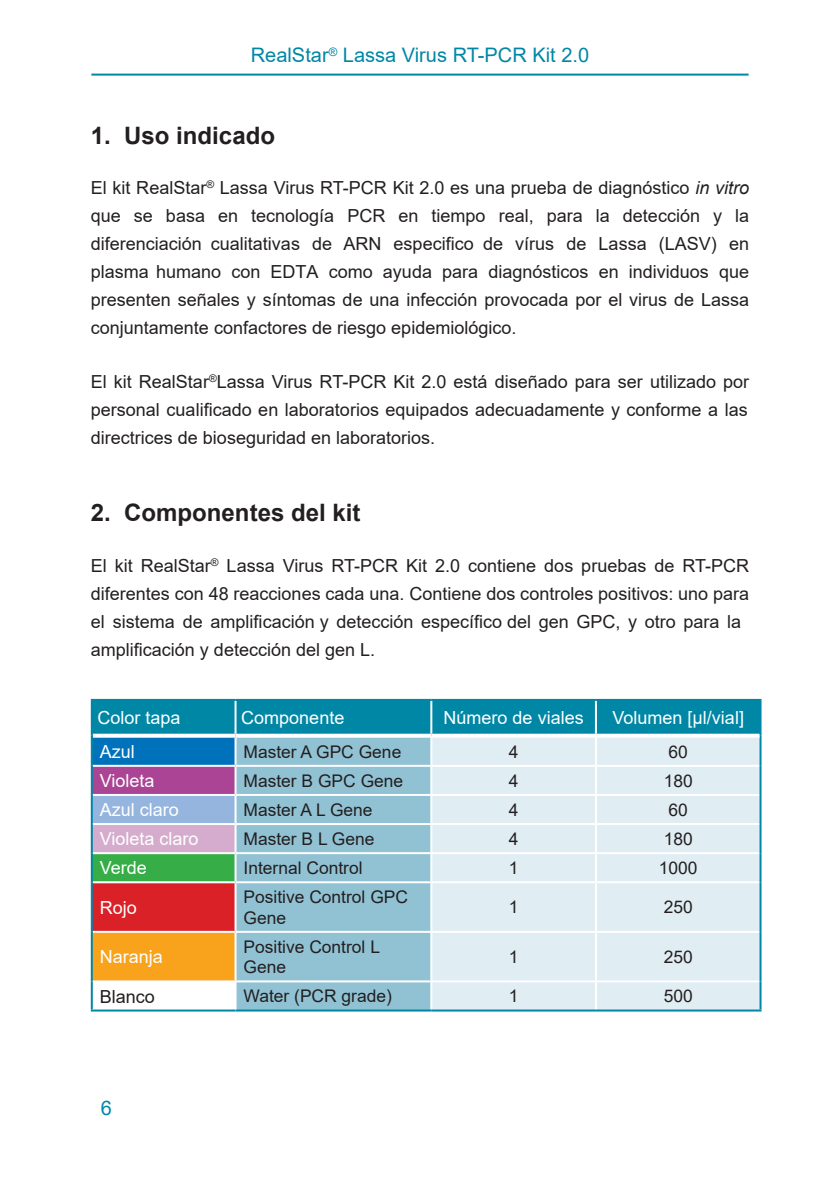
<style>
.page{position:relative;width:840px;height:1191px;background:#fff}
.page>*{position:absolute;margin:0;border:0;box-sizing:border-box;transform-origin:0 0}
.Mengentext{font:700 24px "Arial";color:#231f20}
.Seitenkopf{font:20px "Arial";color:#0087a6}
.Mengentext-2{font:18px/28px "Arial";color:#231f20;text-align:justify}
.Component_name_white{font:18px "Arial";color:#fff}
.Component_name_black{font:18px "Arial";color:#231f20}
.Daten{font:17.4px/20.8px "Arial";color:#231f20}
.s1{font-style:italic}
</style>
<div class="page">
<hr style="left:91px;top:74px;width:657px;height:2px;background:#0087a6">
<div style="left:93px;top:701px;width:666px;height:32px;background:#0087a6"></div>
<div style="left:92px;top:735px;width:143px;height:31px;background:#0072bc"></div>
<div style="left:236px;top:737px;width:194px;height:272px;background:#91c2d4"></div>
<div style="left:432px;top:738px;width:327px;height:271px;background:#e0edf3"></div>
<div style="left:92px;top:766px;width:143px;height:29px;background:#ab4494"></div>
<div style="left:92px;top:795px;width:143px;height:29px;background:#95b5de"></div>
<div style="left:92px;top:824px;width:143px;height:29px;background:#d5accd"></div>
<div style="left:92px;top:853px;width:143px;height:29px;background:#36ad47"></div>
<div style="left:92px;top:882px;width:143px;height:50px;background:#da2128"></div>
<div style="left:92px;top:932px;width:143px;height:49px;background:#f9a21c"></div>
<hr style="left:594px;top:737px;width:2px;height:28px;background:#fff">
<hr style="left:235px;top:765px;width:196px;height:2px;background:#fff">
<hr style="left:431px;top:765px;width:164px;height:2px;background:#fff">
<hr style="left:595px;top:765px;width:164px;height:2px;background:#fff">
<hr style="left:594px;top:767px;width:2px;height:27px;background:#fff">
<hr style="left:235px;top:794px;width:196px;height:2px;background:#fff">
<hr style="left:431px;top:794px;width:164px;height:2px;background:#fff">
<hr style="left:595px;top:794px;width:164px;height:2px;background:#fff">
<hr style="left:594px;top:796px;width:2px;height:27px;background:#fff">
<hr style="left:235px;top:823px;width:196px;height:2px;background:#fff">
<hr style="left:431px;top:823px;width:164px;height:2px;background:#fff">
<hr style="left:595px;top:823px;width:164px;height:2px;background:#fff">
<hr style="left:594px;top:825px;width:2px;height:27px;background:#fff">
<hr style="left:235px;top:852px;width:196px;height:2px;background:#fff">
<hr style="left:431px;top:852px;width:164px;height:2px;background:#fff">
<hr style="left:595px;top:852px;width:164px;height:2px;background:#fff">
<hr style="left:594px;top:854px;width:2px;height:27px;background:#fff">
<hr style="left:235px;top:881px;width:196px;height:2px;background:#fff">
<hr style="left:431px;top:881px;width:164px;height:2px;background:#fff">
<hr style="left:595px;top:881px;width:164px;height:2px;background:#fff">
<hr style="left:594px;top:883px;width:2px;height:48px;background:#fff">
<hr style="left:235px;top:931px;width:196px;height:2px;background:#fff">
<hr style="left:431px;top:931px;width:164px;height:2px;background:#fff">
<hr style="left:595px;top:931px;width:164px;height:2px;background:#fff">
<hr style="left:594px;top:933px;width:2px;height:47px;background:#fff">
<hr style="left:235px;top:980px;width:196px;height:2px;background:#fff">
<hr style="left:431px;top:980px;width:164px;height:2px;background:#fff">
<hr style="left:595px;top:980px;width:164px;height:2px;background:#fff">
<hr style="left:594px;top:982px;width:2px;height:27px;background:#fff">
<hr style="left:759px;top:735px;width:2px;height:31px;background:#0087a6">
<hr style="left:759px;top:766px;width:2px;height:29px;background:#0087a6">
<hr style="left:759px;top:795px;width:2px;height:29px;background:#0087a6">
<hr style="left:759px;top:824px;width:2px;height:29px;background:#0087a6">
<hr style="left:759px;top:853px;width:2px;height:29px;background:#0087a6">
<hr style="left:759px;top:882px;width:2px;height:50px;background:#0087a6">
<hr style="left:759px;top:932px;width:2px;height:49px;background:#0087a6">
<hr style="left:759px;top:981px;width:2px;height:28px;background:#0087a6">
<hr style="left:235px;top:1009px;width:196px;height:2px;background:#0087a6">
<hr style="left:431px;top:1009px;width:164px;height:2px;background:#0087a6">
<hr style="left:595px;top:1009px;width:166px;height:2px;background:#0087a6">
<hr style="left:91px;top:699px;width:144px;height:2px;background:#0087a6">
<hr style="left:91px;top:701px;width:2px;height:34px;background:#0087a6">
<svg style="left:93px;top:733px;width:142px;height:4px"></svg>
<hr style="left:235px;top:699px;width:196px;height:2px;background:#0087a6">
<hr style="left:234px;top:701px;width:2px;height:32px;background:#fff">
<svg style="left:235px;top:733px;width:196px;height:4px"></svg>
<hr style="left:431px;top:699px;width:164px;height:2px;background:#0087a6">
<hr style="left:430px;top:701px;width:2px;height:32px;background:#fff">
<svg style="left:431px;top:733px;width:164px;height:3px"></svg>
<hr style="left:595px;top:699px;width:166px;height:2px;background:#0087a6">
<hr style="left:759px;top:701px;width:2px;height:34px;background:#0087a6">
<hr style="left:594px;top:701px;width:2px;height:32px;background:#fff">
<svg style="left:595px;top:733px;width:164px;height:2px"></svg>
<hr style="left:91px;top:735px;width:2px;height:31px;background:#0087a6">
<hr style="left:234px;top:737px;width:2px;height:28px;background:#fff">
<hr style="left:93px;top:765px;width:142px;height:2px;background:#fff">
<hr style="left:234px;top:767px;width:2px;height:27px;background:#fff">
<hr style="left:91px;top:766px;width:2px;height:29px;background:#0087a6">
<hr style="left:93px;top:794px;width:142px;height:2px;background:#fff">
<hr style="left:234px;top:796px;width:2px;height:27px;background:#fff">
<hr style="left:91px;top:795px;width:2px;height:29px;background:#0087a6">
<hr style="left:93px;top:823px;width:142px;height:2px;background:#fff">
<hr style="left:234px;top:825px;width:2px;height:27px;background:#fff">
<hr style="left:91px;top:824px;width:2px;height:29px;background:#0087a6">
<hr style="left:93px;top:852px;width:142px;height:2px;background:#fff">
<hr style="left:234px;top:854px;width:2px;height:27px;background:#fff">
<hr style="left:91px;top:853px;width:2px;height:29px;background:#0087a6">
<hr style="left:93px;top:881px;width:142px;height:2px;background:#fff">
<hr style="left:234px;top:883px;width:2px;height:48px;background:#fff">
<hr style="left:91px;top:882px;width:2px;height:50px;background:#0087a6">
<hr style="left:93px;top:931px;width:142px;height:2px;background:#fff">
<hr style="left:234px;top:933px;width:2px;height:47px;background:#fff">
<hr style="left:91px;top:932px;width:2px;height:49px;background:#0087a6">
<hr style="left:93px;top:980px;width:142px;height:2px;background:#fff">
<hr style="left:91px;top:981px;width:2px;height:28px;background:#0087a6">
<hr style="left:91px;top:1009px;width:144px;height:2px;background:#0087a6">
<p class="Seitenkopf" style="left:251px;top:41px;width:339px">RealStar<sup>®</sup> Lassa Virus RT-PCR Kit 2.0</p>
<p class="Mengentext" style="left:91px;top:118px;width:186px">1. Uso indicado</p>
<p class="Mengentext-2" style="left:91px;top:174px;width:659px">El kit RealStar<sup>®</sup> Lassa Virus RT-PCR Kit 2.0 es una prueba de diagnóstico <span class="s1">in vitro </span>que se basa en tecnología PCR en tiempo real, para la detección y la diferenciación cualitativas de ARN especifico de vírus de Lassa (LASV) en plasma humano con EDTA como ayuda para diagnósticos en individuos que presenten señales y síntomas de una infección provocada por el virus de Lassa conjuntamente confactores de riesgo epidemiológico.</p>
<p class="Mengentext-2" style="left:91px;top:368px;width:659px">El kit RealStar<sup>®</sup>Lassa Virus RT-PCR Kit 2.0 está diseñado para ser utilizado por personal cualificado en laboratorios equipados adecuadamente y conforme a las directrices de bioseguridad en laboratorios.</p>
<p class="Mengentext" style="left:91px;top:496px;width:271px">2. Componentes del kit</p>
<p class="Mengentext-2" style="left:91px;top:551px;width:659px;text-align:left">El kit RealStar<sup>®</sup> Lassa Virus RT-PCR Kit 2.0 contiene dos pruebas de RT-PCR diferentes con 48 reacciones cada una. Contiene dos controles positivos: uno para el sistema de amplificación y detección específico del gen GPC, y otro para la amplificación y detección del gen L.</p>
<p class="Component_name_white" style="left:97px;top:705px;width:85px">Color tapa</p>
<p class="Component_name_white" style="left:241px;top:705px;width:105px">Componente</p>
<p class="Component_name_white" style="left:443px;top:705px;width:142px">Número de viales</p>
<p class="Component_name_white" style="left:612px;top:705px;width:133px">Volumen [µl/vial]</p>
<p class="Component_name_white" style="left:100px;top:739px;width:37px">Azul</p>
<p class="Daten" style="left:243px;top:741px;width:159px">Master A GPC Gene</p>
<p class="Daten" style="left:508px;top:741px;width:11px">4</p>
<p class="Daten" style="left:668px;top:741px;width:21px">60</p>
<p class="Component_name_white" style="left:100px;top:768px;width:56px">Violeta</p>
<p class="Daten" style="left:243px;top:770px;width:161px">Master B GPC Gene</p>
<p class="Daten" style="left:508px;top:770px;width:11px">4</p>
<p class="Daten" style="left:663px;top:770px;width:31px">180</p>
<p class="Component_name_white" style="left:100px;top:797px;width:81px">Azul claro</p>
<p class="Daten" style="left:243px;top:799px;width:130px">Master A L Gene</p>
<p class="Daten" style="left:508px;top:799px;width:11px">4</p>
<p class="Daten" style="left:668px;top:799px;width:21px">60</p>
<p class="Component_name_white" style="left:100px;top:826px;width:100px">Violeta claro</p>
<p class="Daten" style="left:243px;top:828px;width:132px">Master B L Gene</p>
<p class="Daten" style="left:508px;top:828px;width:11px">4</p>
<p class="Daten" style="left:663px;top:828px;width:31px">180</p>
<p class="Component_name_white" style="left:100px;top:855px;width:49px">Verde</p>
<p class="Daten" style="left:243px;top:857px;width:120px">Internal Control</p>
<p class="Daten" style="left:508px;top:857px;width:11px">1</p>
<p class="Daten" style="left:658px;top:857px;width:40px">1000</p>
<p class="Component_name_white" style="left:100px;top:895px;width:39px">Rojo</p>
<p class="Daten" style="left:243px;top:886px;width:166px">Positive Control GPC<br>Gene</p>
<p class="Daten" style="left:508px;top:896px;width:11px">1</p>
<p class="Daten" style="left:663px;top:896px;width:31px">250</p>
<p class="Component_name_white" style="left:100px;top:944px;width:65px">Naranja</p>
<p class="Daten" style="left:243px;top:936px;width:138px">Positive Control L<br>Gene</p>
<p class="Daten" style="left:508px;top:946px;width:11px">1</p>
<p class="Daten" style="left:663px;top:946px;width:31px">250</p>
<p class="Component_name_black" style="left:100px;top:983px;width:57px">Blanco</p>
<p class="Daten" style="left:243px;top:985px;width:150px">Water (PCR grade)</p>
<p class="Daten" style="left:508px;top:985px;width:11px">1</p>
<p class="Daten" style="left:663px;top:985px;width:31px">500</p>
<p class="Seitenkopf" style="left:101px;top:1094px;width:13px">6</p>
</div>
